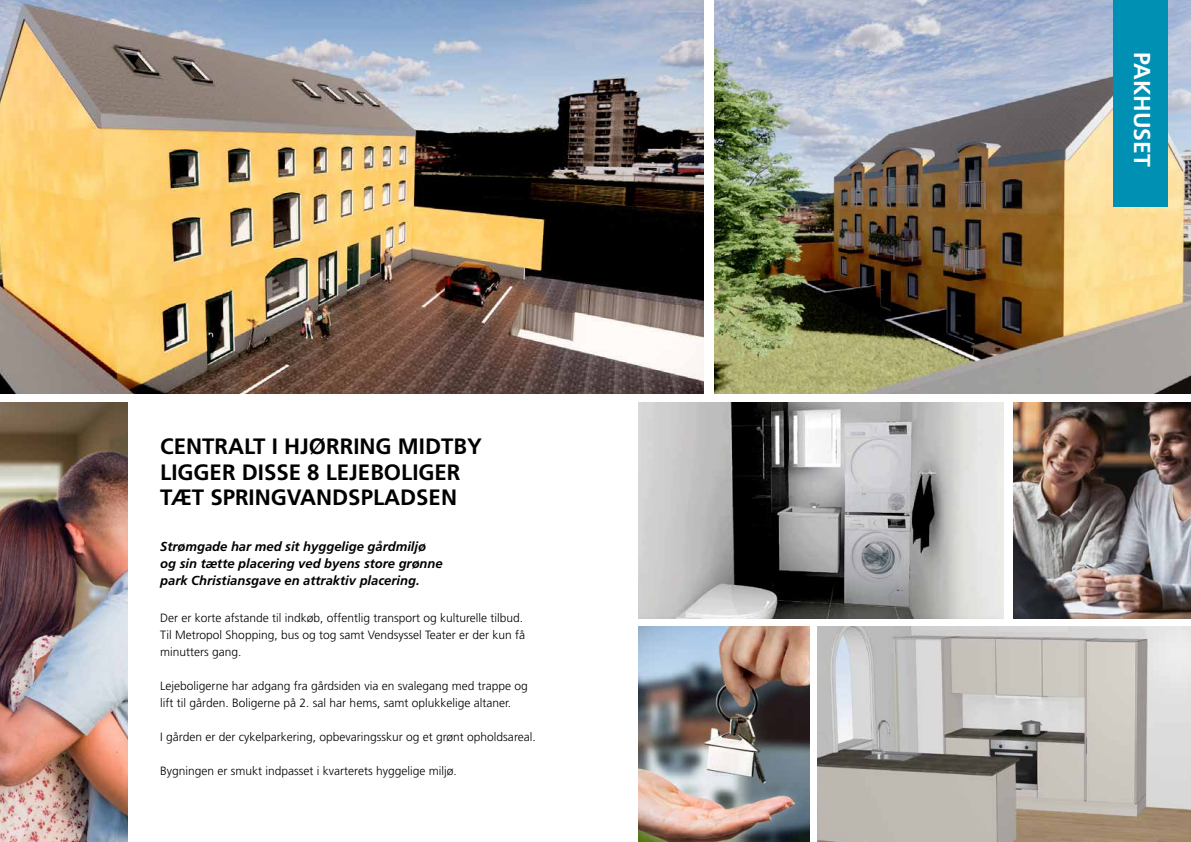
<style>
.page{position:relative;width:1191px;height:842px;background:#fff}
.page>*{position:absolute;margin:0;border:0;box-sizing:border-box;transform-origin:0 0}
.t1{font:700 23px "Frutiger LT Std";color:#fff}
.t2{font:700 22.2px/25.2px "Frutiger LT Std";color:#000}
.t3{font:italic 700 13px/17px "Frutiger LT Std";color:#000}
.t4{font:300 12px/17px "Frutiger LT Std";color:#000}
</style>
<div class="page">
<img style="left:714px;top:0;width:477px;height:394px">
<img style="left:0;top:402px;width:128px;height:440px">
<div style="left:1113px;top:0;width:55px;height:207px;background:#0090b3"></div>
<img style="left:638px;top:402px;width:365px;height:216px">
<img style="left:1013px;top:402px;width:178px;height:216px">
<img style="left:638px;top:626px;width:171px;height:216px">
<img style="left:817px;top:626px;width:374px;height:216px">
<img style="left:0;top:0;width:704px;height:394px">
<h2 class="t2" style="left:160px;top:434px;width:323px">CENTRALT I HJØRRING MIDTBY<br>LIGGER DISSE 8 LEJEBOLIGER<br>TÆT SPRINGVANDSPLADSEN</h2>
<p class="t3" style="left:160px;top:538px;width:284px">Strømgade har med sit hyggelige gårdmiljø og sin tætte placering ved byens store grønne park Christiansgave en attraktiv placering.</p>
<p class="t4" style="left:160px;top:610px;width:366px">Der er korte afstande til indkøb, offentlig transport og kulturelle tilbud.<br>Til Metropol Shopping, bus og tog samt Vendsyssel Teater er der kun få minutters gang.</p>
<p class="t4" style="left:160px;top:678px;width:369px">Lejeboligerne har adgang fra gårdsiden via en svalegang med trappe og lift til gården. Boligerne på 2. sal har hems, samt oplukkelige altaner.</p>
<p class="t4" style="left:160px;top:729px;width:377px">I gården er der cykelparkering, opbevaringsskur og et grønt opholdsareal.</p>
<p class="t4" style="left:160px;top:763px;width:298px">Bygningen er smukt indpasset i kvarterets hyggelige miljø.</p>
<h1 class="t1" style="left:1155px;top:52px;width:116px;rotate:90deg">PAKHUSET</h1>
</div>
